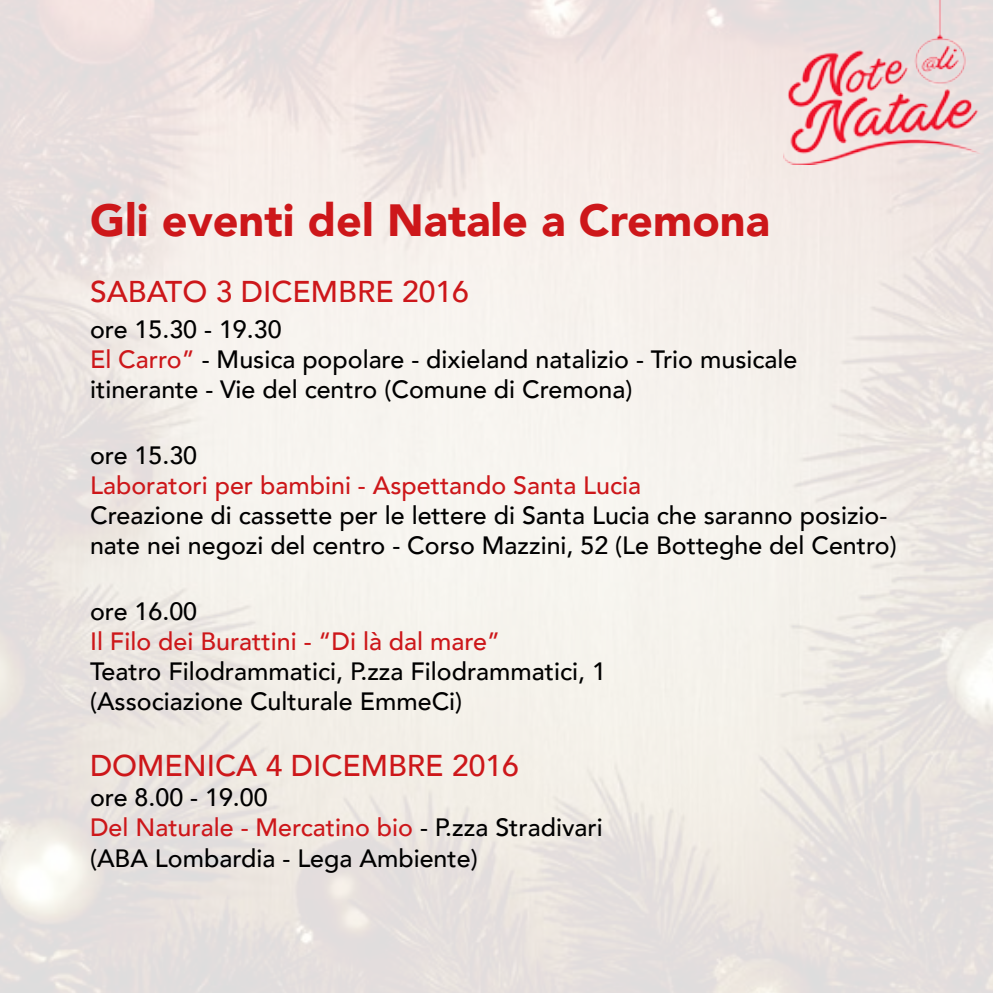
<style>
.page{position:relative;width:993px;height:993px;background:#fff}
.page>*{position:absolute;margin:0;border:0;box-sizing:border-box;transform-origin:0 0}
.t1{font:900 45px "Avenir";color:#cd171a}
.t2{font:500 30px "Avenir";color:#cd171a}
.t3{font:500 25px/30px "Avenir";color:#000}
.t4{font:500 25px "Avenir";color:#cd171a}
.s1{color:#cd171a}
</style>
<div class="page">
<img style="left:0;top:0;width:992px;height:992px">
<img style="left:782px;top:0;width:201px;height:164px">
<h1 class="t1" style="left:90px;top:182px;width:681px">Gli eventi del Natale a Cremona</h1>
<p class="t2" style="left:90px;top:265px;width:380px">SABATO 3 DICEMBRE 2016</p>
<p class="t3" style="left:90px;top:313px;width:708px">ore 15.30 - 19.30<br><span class="s1">El Carro”</span> - Musica popolare - dixieland natalizio - Trio musicale itinerante - Vie del centro (Comune di Cremona)</p>
<p class="t3" style="left:90px;top:439px;width:109px">ore 15.30</p>
<p class="t4" style="left:90px;top:463px;width:552px">Laboratori per bambini - Aspettando Santa Lucia</p>
<p class="t3" style="left:90px;top:499px;width:807px">Creazione di cassette per le lettere di Santa Lucia che saranno posizio&shy;nate nei negozi del centro - Corso Mazzini, 52 (Le Botteghe del Centro)</p>
<p class="t3" style="left:90px;top:595px;width:109px">ore 16.00</p>
<p class="t4" style="left:90px;top:619px;width:411px">Il Filo dei Burattini - “Di là dal mare”</p>
<p class="t3" style="left:90px;top:655px;width:517px">Teatro Filodrammatici, P.zza Filodrammatici, 1 (Associazione Culturale EmmeCi)</p>
<p class="t2" style="left:90px;top:739px;width:430px">DOMENICA 4 DICEMBRE 2016</p>
<p class="t3" style="left:90px;top:781px;width:514px">ore 8.00 - 19.00<br><span class="s1">Del Naturale - Mercatino bio</span> - P.zza Stradivari (ABA Lombardia - Lega Ambiente)</p>
</div>
